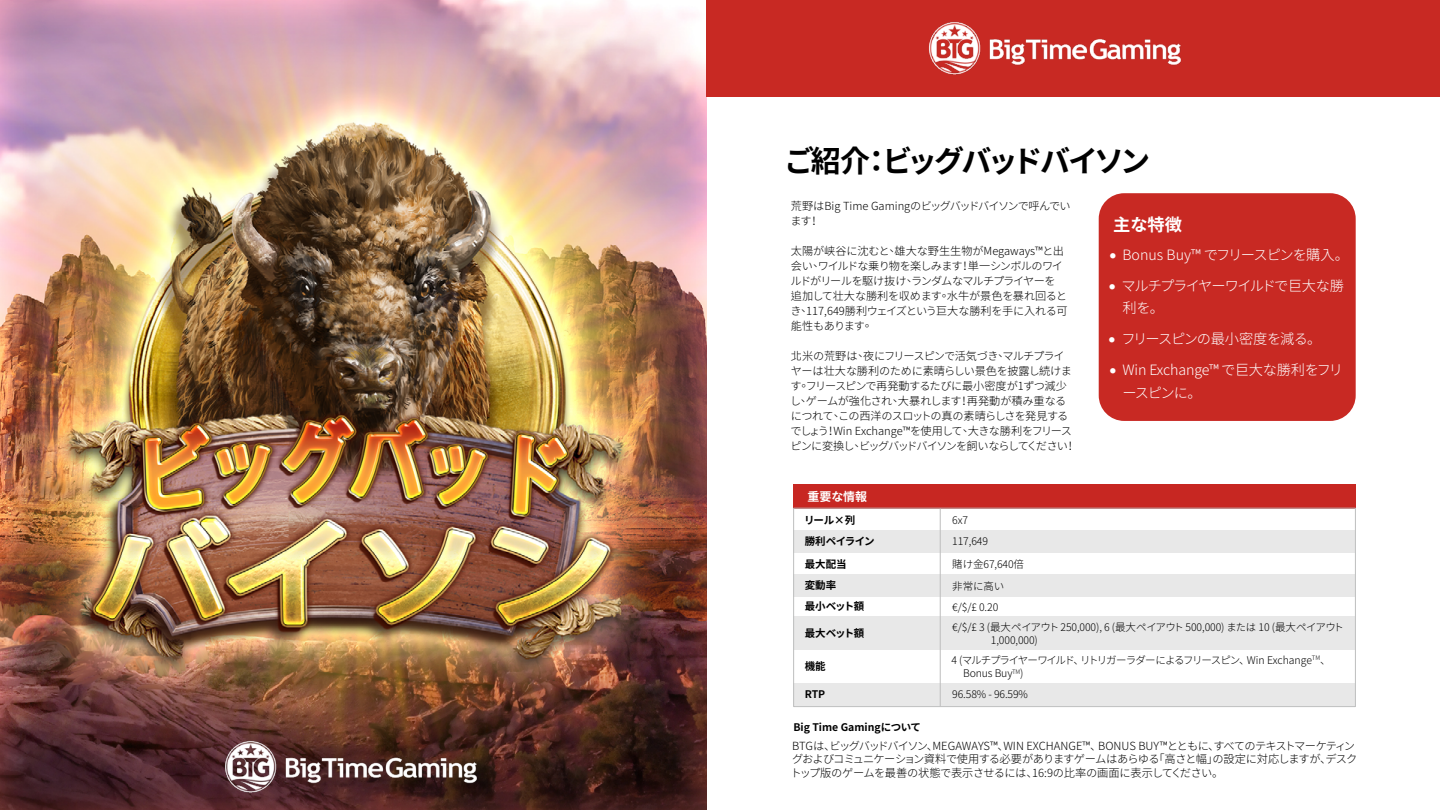
<style>
.page{position:relative;width:1440px;height:810px;background:#fff}
.page>*{position:absolute;margin:0;border:0;box-sizing:border-box;transform-origin:0 0}
.t1{font:700 30px "Noto Sans CJ Ktc";letter-spacing:-.11em;color:#000}
.t2{font:700 17.25px "Noto Sans CJ Ktc";color:#fff}
.t3{font:300 14.25px/22.5px "Noto Sans CJ Ktc";letter-spacing:-.025em;color:#fff}
.t4{font:300 14.25px "Noto Sans CJ Ktc";letter-spacing:-.055em;color:#fff}
.t5{font:300 14.25px/22.5px "Noto Sans CJ Ktc";letter-spacing:-.105em;color:#fff}
.t6{font:300 14.25px "Noto Sans CJ Ktc";letter-spacing:-.075em;color:#fff}
.t7{font:700 12px "Noto Sans CJ Ktc";color:#fff}
.t8{font:300 11.25px/13.5px "Noto Sans CJ Ktc";letter-spacing:-.04em;color:#000}
.t9{font:300 11.18px/15px "Noto Sans CJ Ktc";letter-spacing:-.04em;color:#000}
.t10{font:300 10.57px/13.5px "Noto Sans CJ Ktc";letter-spacing:-.075em;color:#000}
.t11{font:300 10.5px/13.5px "Noto Sans CJ Ktc";letter-spacing:-.01em;color:#000}
.t12{font:700 10.5px "Noto Sans CJ Ktc";color:#000}
.t13{font:700 10.5px "Noto Sans CJ Ktc";letter-spacing:-.045em;color:#000}
.s1{font-family:"Lato";font-weight:400}
</style>
<div class="page">
<img style="left:0;top:0;width:706px;height:810px">
<div style="left:706px;top:0;width:734px;height:96px;background:#c82923"></div>
<div style="left:793px;top:531px;width:562px;height:22px;background:#e8e8e8"></div>
<div style="left:793px;top:616px;width:562px;height:34px;background:#e8e8e8"></div>
<div style="left:793px;top:574px;width:562px;height:23px;background:#e8e8e8"></div>
<div style="left:793px;top:684px;width:562px;height:22px;background:#e8e8e8"></div>
<img style="left:929px;top:21px;width:252px;height:54px">
<div style="left:793px;top:484px;width:563px;height:25px;background:#c72722"></div>
<div style="left:793px;top:508px;width:563px;height:199px;border:1px solid #bdbebe"></div>
<hr style="left:940px;top:509px;width:1px;height:197px;background:#bdbebe">
<div style="left:1099px;top:193px;width:257px;height:228px;background:#c82923;border-radius:26px"></div>
<img style="left:219px;top:733px;width:267px;height:67px">
<h1 class="t1" style="left:784px;top:144px;width:367px">ご紹介：ビッグバッドバイソン</h1>
<p class="t9" style="left:791px;top:198px;width:282px">荒野はBig Time Gamingのビッグバッドバイソンで呼んでいます！</p>
<p class="t9" style="left:790px;top:243px;width:279px">太陽が峡谷に沈むと、雄大な野生生物がMegaways™と出会い、ワイルドな乗り物を楽しみます！単一シンボルのワイルドがリールを駆け抜け、ランダムなマルチプライヤーを追加して壮大な勝利を収めます。水牛が景色を暴れ回るとき、117,649勝利ウェイズという巨大な勝利を手に入れる可能性もあります。</p>
<p class="t9" style="left:790px;top:348px;width:287px">北米の荒野は、夜にフリースピンで活気づき、マルチプライヤーは壮大な勝利のために素晴らしい景色を披露し続けます。フリースピンで再発動するたびに最小密度が1ずつ減少し、ゲームが強化され、大暴れします！再発動が積み重なるにつれて、この西洋のスロットの真の素晴らしさを発見するでしょう！Win Exchange™を使用して、大きな勝利をフリースピンに変換し、ビッグバッドバイソンを飼いならしてください！</p>
<p class="t7" style="left:808px;top:490px;width:61px">重要な情報</p>
<p class="t12" style="left:804px;top:514px;width:53px">リール×列</p>
<p class="t11" style="left:952px;top:513px;width:17px">6x7</p>
<p class="t13" style="left:805px;top:535px;width:71px">勝利ペイライン</p>
<p class="t11" style="left:952px;top:535px;width:37px">117,649</p>
<p class="t12" style="left:805px;top:558px;width:43px">最大配当</p>
<p class="t11" style="left:952px;top:558px;width:73px">賭け金67,640倍</p>
<p class="t12" style="left:805px;top:579px;width:33px">変動率</p>
<p class="t11" style="left:952px;top:579px;width:53px">非常に高い</p>
<h2 class="t2" style="left:1113px;top:215px;width:70px">主な特徴</h2>
<p class="t4" style="left:1109px;top:246px;width:242px"><span class="s1">•</span> Bonus Buy™ でフリースピンを購入。</p>
<p class="t5" style="left:1122px;top:274px;width:223px;text-indent:-14px"><span class="s1">•</span> マルチプライヤーワイルドで巨大な勝利を。</p>
<p class="t6" style="left:1108px;top:331px;width:215px"><span class="s1">•</span> フリースピンの最小密度を減る。</p>
<p class="t3" style="left:1122px;top:359px;width:222px;text-indent:-13px"><span class="s1">•</span> Win Exchange™ で巨大な勝利をフリースピンに。</p>
<p class="t12" style="left:805px;top:601px;width:61px">最小ベット額</p>
<p class="t11" style="left:952px;top:601px;width:47px">€/$/£ 0.20</p>
<p class="t12" style="left:805px;top:627px;width:61px">最大ベット額</p>
<p class="t11" style="left:991px;top:620px;width:355px;text-indent:-39px">€/$/£ 3 (最大ペイアウト 250,000), 6 (最大ペイアウト 500,000) または 10 (最大ペイアウト<br>1,000,000)</p>
<p class="t12" style="left:805px;top:660px;width:22px">機能</p>
<p class="t10" style="left:963px;top:654px;width:369px;text-indent:-12px">4 (マルチプライヤーワイルド、リトリガーラダーによるフリースピン、Win Exchange<sup>TM</sup>、<br>Bonus Buy<sup>TM</sup>)</p>
<p class="t12" style="left:805px;top:688px;width:22px">RTP</p>
<p class="t12" style="left:793px;top:722px;width:129px">Big Time Gamingについて</p>
<p class="t11" style="left:952px;top:688px;width:77px">96.58% - 96.59%</p>
<p class="t8" style="left:791px;top:739px;width:568px">BTGは、ビッグバッドバイソン、MEGAWAYS™、WIN EXCHANGE™、BONUS BUY™とともに、すべてのテキストマーケティングおよびコミュニケーション資料で使用する必要がありますゲームはあらゆる「高さと幅」の設定に対応しますが、デスクトップ版のゲームを最善の状態で表示させるには、16:9の比率の画面に表示してください。</p>
</div>
